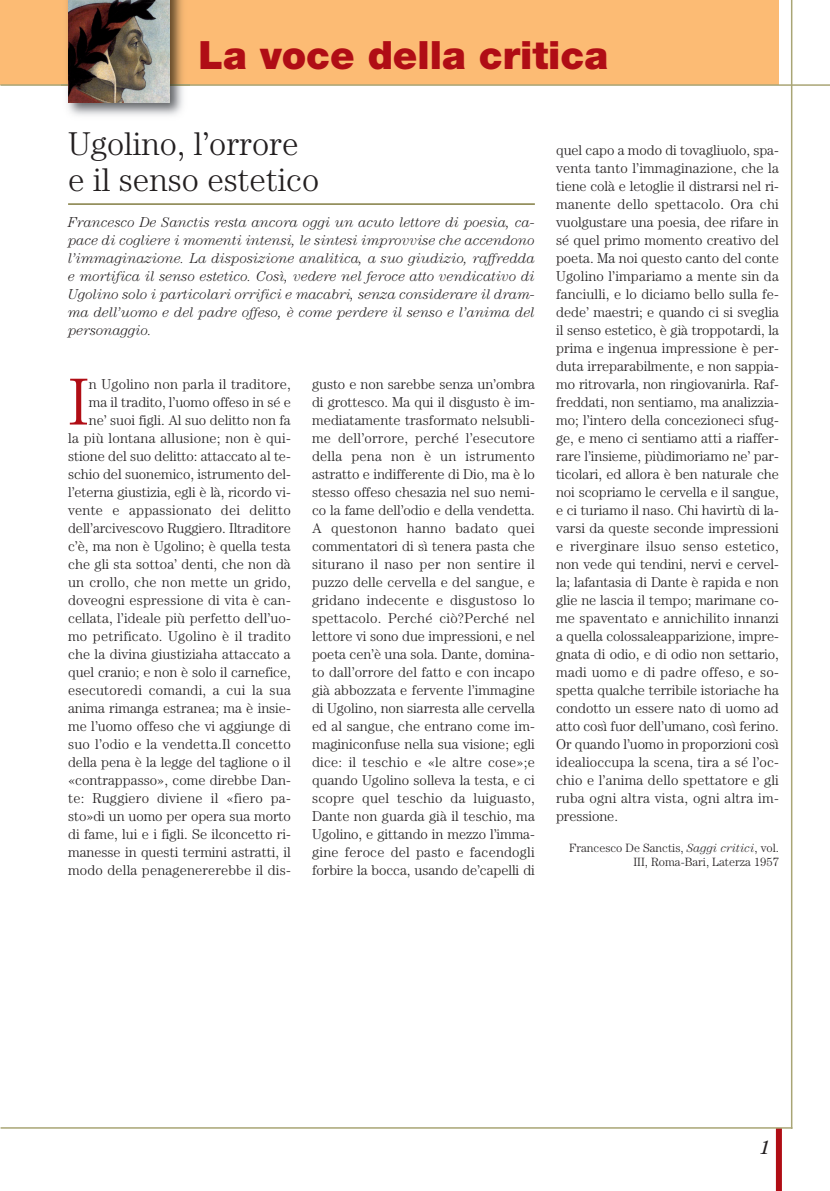
<style>
.page{position:relative;width:830px;height:1191px;background:#fff}
.page>*{position:absolute;margin:0;border:0;box-sizing:border-box;transform-origin:0 0}
.t1{font:300 66.6px "Century";color:#b00d15}
.t2{font:900 39px "Helvetica Neue";color:#b00d15}
.t3{font:300 33px/36px "Century";color:#231f20}
.t4{font:italic 19.5px "Century";color:#231f20}
.t5{font:300 14.25px/18px "Century";color:#231f20;text-align:justify}
.t6{font:italic 300 14.25px/18px "Century";color:#231f20;text-align:justify}
.t7{font:300 12px/13.5px "Century";color:#231f20;text-align:right}
.s1{font-style:italic}
</style>
<div class="page">
<div style="left:0;top:0;width:778px;height:85px;background:#fcbb74"></div>
<div style="left:775px;top:1128px;width:6px;height:63px;background:#b00d15"></div>
<hr style="left:790px;top:0;width:2px;height:1128px;background:#a9a575">
<hr style="left:1px;top:1127px;width:791px;height:1px;background:#a9a575">
<hr style="left:0;top:84px;width:829px;height:2px;background:#a9a575">
<hr style="left:68px;top:203px;width:466px;height:2px;background:#827d42">
<img style="left:67px;top:0;width:116px;height:116px">
<img style="left:68px;top:0;width:102px;height:102px">
<h2 class="t2" style="left:198px;top:41px;width:411px">La voce della critica</h2>
<h3 class="t3" style="left:68px;top:128px;width:252px">Ugolino, l’orrore e il senso estetico</h3>
<p class="t6" style="left:68px;top:214px;width:468px">Francesco De Sanctis resta ancora oggi un acuto lettore di poesia, ca&shy;pace di cogliere i momenti intensi, le sintesi improvvise che accendono l’immaginazione. La disposizione analitica, a suo giudizio, raffredda e mortifica il senso estetico. Così, vedere nel feroce atto vendicativo di Ugolino solo i particolari orrifici e macabri, senza considerare il dram&shy;ma dell’uomo e del padre offeso, è come perdere il senso e l’anima del personaggio.</p>
<p class="t5" style="left:68px;top:376px;width:224px;text-align:right">n Ugolino non parla il traditore, ma il tradito, l’uomo offeso in sé e ne’ suoi figli. Al suo delitto non fa<br>la più lontana allusione; non è qui&shy;stione del suo delitto: attaccato al te&shy;schio del suonemico, istrumento del&shy;l’eterna giustizia, egli è là, ricordo vi&shy;vente e appassionato dei delitto dell’arcivescovo Ruggiero. Iltraditore c’è, ma non è Ugolino; è quella testa che gli sta sottoa’ denti, che non dà un crollo, che non mette un grido, doveogni espressione di vita è can&shy;cellata, l’ideale più perfetto dell’uo&shy;mo petrificato. Ugolino è il tradito che la divina giustiziaha attaccato a quel cranio; e non è solo il carnefice, esecutoredi comandi, a cui la sua anima rimanga estranea; ma è insie&shy;me l’uomo offeso che vi aggiunge di suo l’odio e la vendetta.Il concetto della pena è la legge del taglione o il «contrappasso», come direbbe Dan&shy;te: Ruggiero diviene il «fiero pa&shy;sto»di un uomo per opera sua morto di fame, lui e i figli. Se ilconcetto ri&shy;manesse in questi termini astratti, il modo della penagenererebbe il dis-</p>
<p class="t5" style="left:312px;top:376px;width:224px">gusto e non sarebbe senza un’ombra di grottesco. Ma qui il disgusto è im&shy;mediatamente trasformato nelsubli&shy;me dell’orrore, perché l’esecutore della pena non è un istrumento astratto e indifferente di Dio, ma è lo stesso offeso chesazia nel suo nemi&shy;co la fame dell’odio e della vendetta.<br>A questonon hanno badato quei commentatori di sì tenera pasta che siturano il naso per non sentire il puzzo delle cervella e del sangue, e gridano indecente e disgustoso lo spettacolo. Perché ciò?Perché nel lettore vi sono due impressioni, e nel poeta cen’è una sola. Dante, domina&shy;to dall’orrore del fatto e con incapo già abbozzata e fervente l’immagine di Ugolino, non siarresta alle cervella ed al sangue, che entrano come im&shy;maginiconfuse nella sua visione; egli dice: il teschio e «le altre cose»;e quando Ugolino solleva la testa, e ci scopre quel teschio da luiguasto, Dante non guarda già il teschio, ma Ugolino, e gittando in mezzo l’imma&shy;gine feroce del pasto e facendogli forbire la bocca, usando de’capelli di</p>
<h1 class="t1" style="left:68px;top:379px;width:22px">I</h1>
<p class="t5" style="left:556px;top:142px;width:224px">quel capo a modo di tovagliuolo, spa&shy;venta tanto l’immaginazione, che la tiene colà e letoglie il distrarsi nel ri&shy;manente dello spettacolo. Ora chi vuolgustare una poesia, dee rifare in sé quel primo momento creativo del poeta. Ma noi questo canto del conte Ugolino l’impariamo a mente sin da fanciulli, e lo diciamo bello sulla fe&shy;dede’ maestri; e quando ci si sveglia il senso estetico, è già troppotardi, la prima e ingenua impressione è per&shy;duta irreparabilmente, e non sappia&shy;mo ritrovarla, non ringiovanirla. Raf&shy;freddati, non sentiamo, ma analizzia&shy;mo; l’intero della concezioneci sfug&shy;ge, e meno ci sentiamo atti a riaffer&shy;rare l’insieme, piùdimoriamo ne’ par&shy;ticolari, ed allora è ben naturale che noi scopriamo le cervella e il sangue, e ci turiamo il naso. Chi havirtù di la&shy;varsi da queste seconde impressioni e riverginare ilsuo senso estetico, non vede qui tendini, nervi e cervel&shy;la; lafantasia di Dante è rapida e non glie ne lascia il tempo; marimane co&shy;me spaventato e annichilito innanzi a quella colossaleapparizione, impre&shy;gnata di odio, e di odio non settario, madi uomo e di padre offeso, e so&shy;spetta qualche terribile istoriache ha condotto un essere nato di uomo ad atto così fuor dell’umano, così ferino.<br>Or quando l’uomo in proporzioni così idealioccupa la scena, tira a sé l’oc&shy;chio e l’anima dello spettatore e gli ruba ogni altra vista, ogni altra im&shy;pressione.</p>
<p class="t7" style="left:569px;top:842px;width:211px">Francesco De Sanctis, <span class="s1">Saggi critici</span>, vol.<br>III, Roma-Bari, Laterza 1957</p>
<h3 class="t4" style="left:759px;top:1140px;width:12px">1</h3>
</div>
